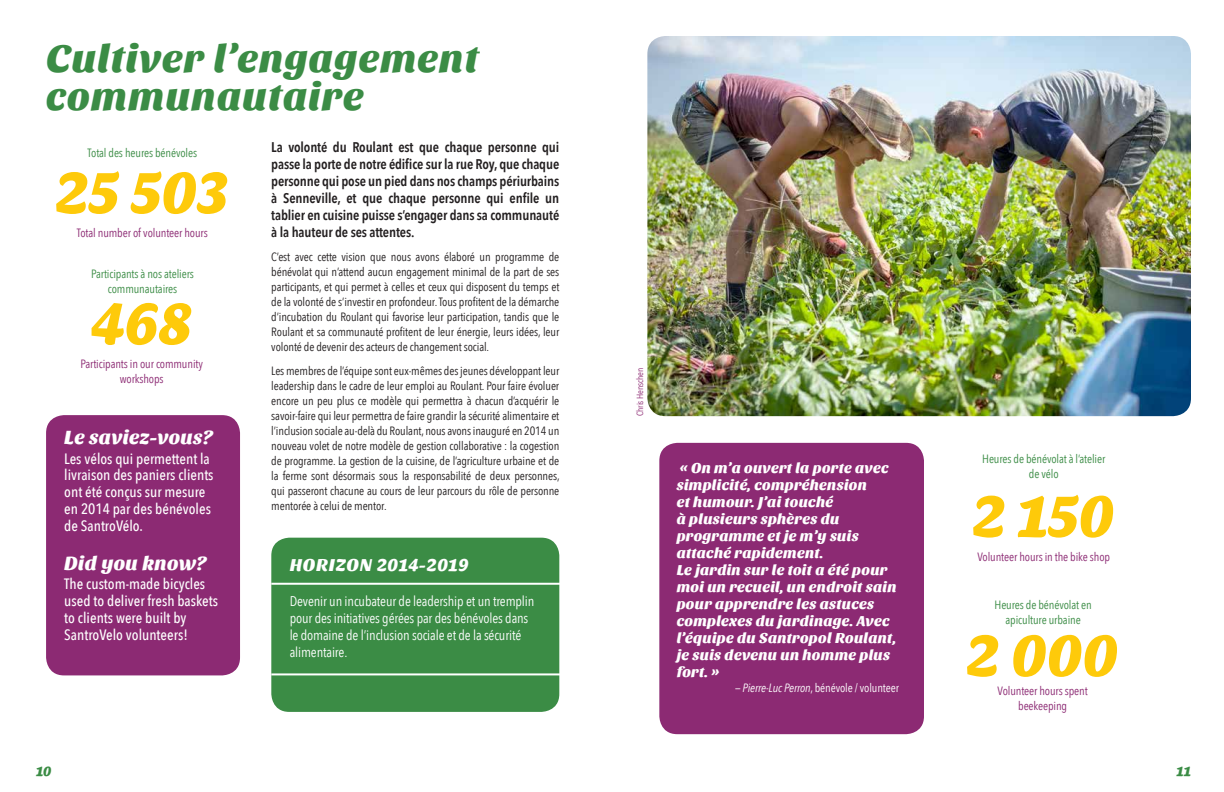
<style>
.page{position:relative;width:1224px;height:792px;background:#fff}
.page>*{position:absolute;margin:0;border:0;box-sizing:border-box;transform-origin:0 0}
.t1{font:60px "Sansita One";letter-spacing:-.01em;color:#feca0a}
.t2{font:40px/38px "Sansita One";letter-spacing:.01em;color:#3b8c45}
.t3{font:20px "Sansita One";color:#fff}
.t4{font:18px "Sansita One";letter-spacing:.025em;color:#fff}
.t5{font:15px/17px "Sansita One";color:#fff}
.t6{font:500 15px/17px "Avenir Next Condensed";color:#fff}
.t7{font:600 14px/17px "Avenir Next Condensed";letter-spacing:-.01em;color:#231f20;text-align:justify}
.t8{font:14px/17px "Avenir Next Condensed";letter-spacing:-.01em;color:#fff}
.t9{font:14px "Sansita One";color:#3b8c45}
.t10{font:12px/15px "Avenir Next Condensed";letter-spacing:-.01em;color:#231f20;text-align:justify}
.t11{font:12px/15px "Avenir Next Condensed";letter-spacing:-.01em;color:#3b8c45;text-align:center}
.t12{font:12px/15px "Avenir Next Condensed";letter-spacing:-.01em;color:#8c2a73;text-align:center}
.t13{font:12px "Avenir Next Condensed";letter-spacing:-.01em;color:#fff}
.t14{font:9px "Avenir Next Condensed";letter-spacing:-.01em;color:#8c2a73}
.s1{font-style:italic}
</style>
<div class="page">
<img style="left:647px;top:36px;width:544px;height:380px">
<div style="left:659px;top:443px;width:265px;height:291px;background:#8c2a73;border-radius:18px"></div>
<div style="left:271px;top:538px;width:288px;height:174px;background:#3b8c45;border-radius:18px"></div>
<hr style="left:271px;top:583px;width:305px;height:2px;background:#fff">
<hr style="left:271px;top:673px;width:305px;height:2px;background:#fff">
<div style="left:46px;top:415px;width:194px;height:260px;background:#8c2a73;border-radius:18px"></div>
<h2 class="t2" style="left:46px;top:40px;width:435px">Cultiver l’engagement communautaire</h2>
<p class="t7" style="left:271px;top:138px;width:290px">La volonté du Roulant est que chaque personne qui passe la porte de notre édifice sur la rue Roy, que chaque personne qui pose un pied dans nos champs périurbains à Senneville, et que chaque personne qui enfile un tablier en cuisine puisse s’engager dans sa communauté à la hauteur de ses attentes.</p>
<p class="t10" style="left:271px;top:249px;width:290px">C’est avec cette vision que nous avons élaboré un programme de bénévolat qui n’attend aucun engagement minimal de la part de ses participants, et qui permet à celles et ceux qui disposent du temps et de la volonté de s’investir en profondeur. Tous profitent de la démarche d’incubation du Roulant qui favorise leur participation, tandis que le Roulant et sa communauté profitent de leur énergie, leurs idées, leur volonté de devenir des acteurs de changement social.</p>
<p class="t10" style="left:271px;top:363px;width:290px">Les membres de l’équipe sont eux-mêmes des jeunes développant leur leadership dans le cadre de leur emploi au Roulant. Pour faire évoluer encore un peu plus ce modèle qui permettra à chacun d’acquérir le savoir-faire qui leur permettra de faire grandir la sécurité alimentaire et l’inclusion sociale au-delà du Roulant, nous avons inauguré en 2014 un nouveau volet de notre modèle de gestion collaborative : la cogestion de programme. La gestion de la cuisine, de l’agriculture urbaine et de la ferme sont désormais sous la responsabilité de deux personnes, qui passeront chacune au cours de leur parcours du rôle de personne mentorée à celui de mentor.</p>
<p class="t11" style="left:88px;top:144px;width:111px">Total des heures bénévoles</p>
<h1 class="t1" style="left:56px;top:158px;width:175px">25 503</h1>
<p class="t12" style="left:77px;top:225px;width:132px">Total number of volunteer hours</p>
<p class="t11" style="left:91px;top:266px;width:104px">Participants à nos ateliers communautaires</p>
<h1 class="t1" style="left:92px;top:289px;width:102px">468</h1>
<p class="t12" style="left:81px;top:356px;width:124px">Participants in our community workshops</p>
<h3 class="t3" style="left:64px;top:426px;width:151px">Le saviez-vous?</h3>
<p class="t6" style="left:64px;top:450px;width:151px">Les vélos qui permettent la livraison des paniers clients ont été conçus sur mesure en 2014 par des bénévoles de SantroVélo.</p>
<h3 class="t3" style="left:64px;top:552px;width:144px">Did you know?</h3>
<p class="t6" style="left:64px;top:575px;width:155px">The custom-made bicycles used to deliver fresh baskets to clients were built by<br>SantroVelo volunteers!</p>
<h3 class="t4" style="left:290px;top:555px;width:181px">HORIZON 2014-2019</h3>
<p class="t8" style="left:290px;top:592px;width:246px">Devenir un incubateur de leadership et un tremplin pour des initiatives gérées par des bénévoles dans le domaine de l’inclusion sociale et de la sécurité alimentaire.</p>
<p class="t14" style="left:632px;top:416px;width:50px;rotate:-90deg">Chris Henschen</p>
<p class="t5" style="left:677px;top:459px;width:222px">« On m’a ouvert la porte avec simplicité, compréhension<br>et humour. J’ai touché<br>à plusieurs sphères du programme et je m’y suis attaché rapidement.<br>Le jardin sur le toit a été pour moi un recueil, un endroit sain pour apprendre les astuces complexes du jardinage. Avec l’équipe du Santropol Roulant, je suis devenu un homme plus fort. »</p>
<p class="t13" style="left:735px;top:677px;width:165px"><span class="s1">— Pierre-Luc Perron</span>, bénévole / volunteer</p>
<p class="t11" style="left:982px;top:450px;width:125px">Heures de bénévolat à l’atelier de vélo</p>
<h1 class="t1" style="left:973px;top:482px;width:144px">2 150</h1>
<p class="t12" style="left:978px;top:548px;width:134px">Volunteer hours in the bike shop</p>
<p class="t11" style="left:995px;top:597px;width:99px">Heures de bénévolat en apiculture urbaine</p>
<h1 class="t1" style="left:967px;top:621px;width:154px">2 000</h1>
<p class="t12" style="left:998px;top:683px;width:92px">Volunteer hours spent beekeeping</p>
<p class="t9" style="left:36px;top:763px;width:17px">10</p>
<p class="t9" style="left:1177px;top:763px;width:16px">11</p>
</div>
